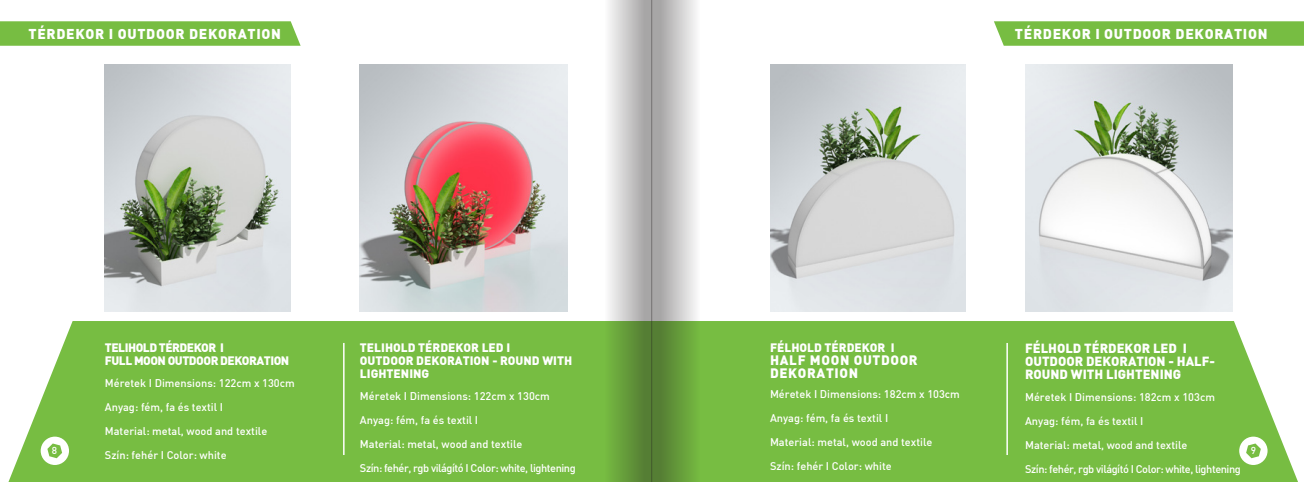
<style>
.page{position:relative;width:1304px;height:482px;background:#fff}
.page>*{position:absolute;margin:0;border:0;box-sizing:border-box;transform-origin:0 0}
.t1{font:14px "Din M Black";letter-spacing:.05em;color:#fff}
.t2{font:13.4px "Din M Black";letter-spacing:.05em;color:#fff}
.t3{font:13px/13px "Din M Black";color:#fff}
.t4{font:12px/13px "Din M Black";color:#fff}
.t5{font:12px "Din M Black";letter-spacing:-.04em;color:#fff}
.t6{font:500 11px "DIN";color:#fff}
.t7{font:500 11px "DIN";letter-spacing:-.04em;color:#fff}
.t8{font:500 10px "DIN";color:#fff}
</style>
<div class="page">
<div style="left:727px;top:321px;width:571px;height:161px;background:#77bd42"></div>
<svg style="left:1239px;top:437px;width:29px;height:28px"></svg>
<div style="left:8px;top:321px;width:569px;height:161px;background:#77bd42"></div>
<hr style="left:343px;top:343px;width:2px;height:112px;background:#fff">
<svg style="left:41px;top:437px;width:28px;height:28px"></svg>
<svg style="left:652px;top:0;width:75px;height:482px"></svg>
<svg style="left:577px;top:0;width:74px;height:482px"></svg>
<hr style="left:651px;top:0;width:1px;height:482px;background:#231f20">
<hr style="left:1006px;top:343px;width:2px;height:112px;background:#fff">
<img style="left:360px;top:64px;width:207px;height:247px">
<img style="left:105px;top:64px;width:185px;height:247px">
<img style="left:770px;top:64px;width:195px;height:247px">
<img style="left:1025px;top:64px;width:207px;height:247px">
<svg style="left:994px;top:21px;width:310px;height:25px;background:#7bbf48"></svg>
<svg style="left:0;top:21px;width:301px;height:25px;background:#7cbf49"></svg>
<p class="t1" style="left:28px;top:24px;width:254px">TÉRDEKOR I OUTDOOR DEKORATION</p>
<p class="t1" style="left:1015px;top:24px;width:254px">TÉRDEKOR I OUTDOOR DEKORATION</p>
<p class="t3" style="left:1025px;top:341px;width:163px">FÉLHOLD TÉRDEKOR LED I</p>
<p class="t3" style="left:1025px;top:354px;width:191px">OUTDOOR DEKORATION - HALF-<br>ROUND WITH LIGHTENING</p>
<p class="t6" style="left:1025px;top:389px;width:191px">Méretek I Dimensions: 182cm x 103cm</p>
<p class="t6" style="left:1025px;top:413px;width:120px">Anyag: fém, fa és textil I</p>
<p class="t6" style="left:1025px;top:437px;width:164px">Material: metal, wood and textile</p>
<p class="t7" style="left:1025px;top:461px;width:217px">Szín: fehér, rgb világító I Color: white, lightening</p>
<p class="t5" style="left:105px;top:339px;width:121px">TELIHOLD TÉRDEKOR I</p>
<p class="t5" style="left:105px;top:352px;width:186px">FULL MOON OUTDOOR DEKORATION</p>
<p class="t6" style="left:105px;top:376px;width:191px">Méretek I Dimensions: 122cm x 130cm</p>
<p class="t6" style="left:105px;top:400px;width:120px">Anyag: fém, fa és textil I</p>
<p class="t6" style="left:105px;top:424px;width:164px">Material: metal, wood and textile</p>
<p class="t6" style="left:105px;top:448px;width:123px">Szín: fehér I Color: white</p>
<p class="t4" style="left:360px;top:340px;width:152px">TELIHOLD TÉRDEKOR LED I</p>
<p class="t4" style="left:360px;top:353px;width:214px">OUTDOOR DEKORATION - ROUND WITH<br>LIGHTENING</p>
<p class="t6" style="left:360px;top:389px;width:191px">Méretek I Dimensions: 122cm x 130cm</p>
<p class="t6" style="left:360px;top:413px;width:120px">Anyag: fém, fa és textil I</p>
<p class="t6" style="left:360px;top:437px;width:164px">Material: metal, wood and textile</p>
<p class="t7" style="left:360px;top:461px;width:217px">Szín: fehér, rgb világító I Color: white, lightening</p>
<p class="t4" style="left:770px;top:340px;width:126px">FÉLHOLD TÉRDEKOR I</p>
<p class="t2" style="left:770px;top:351px;width:149px">HALF MOON OUTDOOR</p>
<p class="t2" style="left:770px;top:364px;width:90px">DEKORATION</p>
<p class="t6" style="left:770px;top:387px;width:191px">Méretek I Dimensions: 182cm x 103cm</p>
<p class="t6" style="left:770px;top:411px;width:120px">Anyag: fém, fa és textil I</p>
<p class="t6" style="left:770px;top:435px;width:164px">Material: metal, wood and textile</p>
<p class="t6" style="left:770px;top:459px;width:123px">Szín: fehér I Color: white</p>
<p class="t8" style="left:52px;top:444px;width:7px">8</p>
<p class="t8" style="left:1251px;top:444px;width:7px">9</p>
</div>
